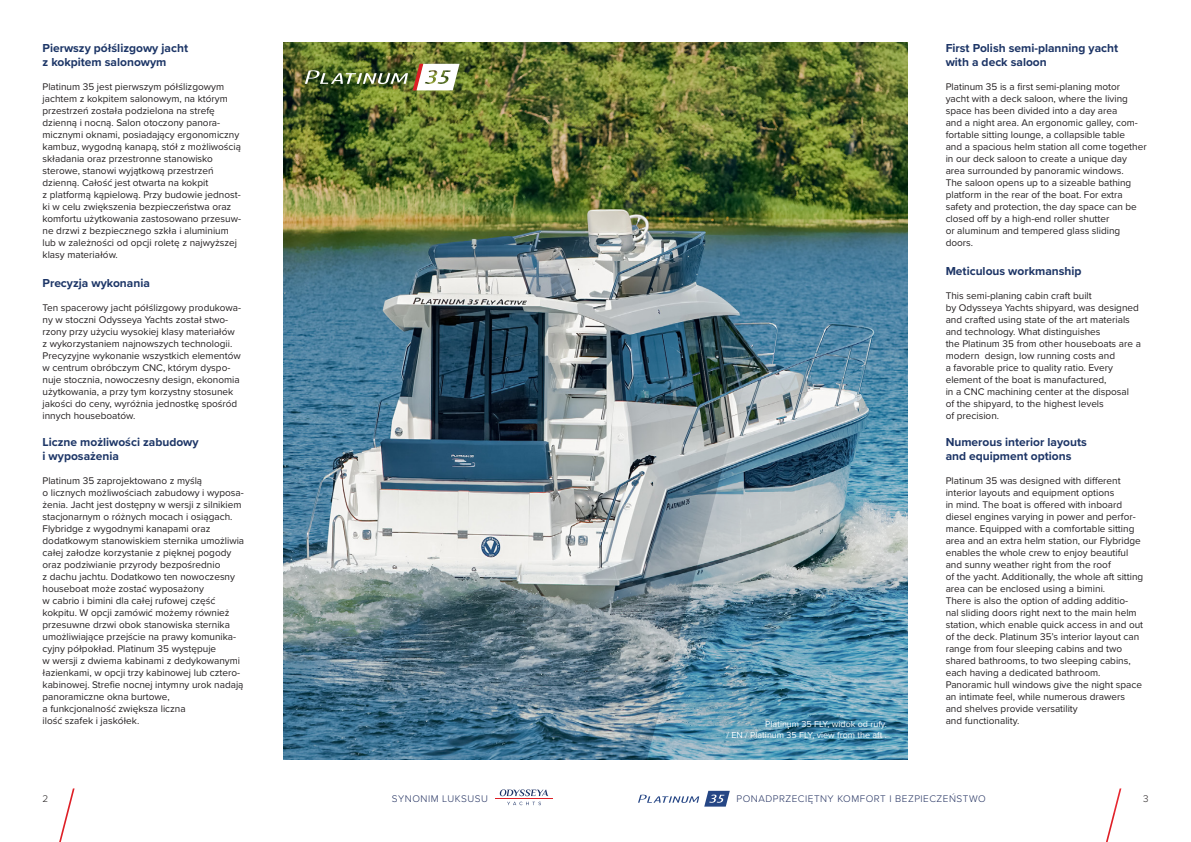
<style>
.page{position:relative;width:1191px;height:842px;background:#fff}
.page>*{position:absolute;margin:0;border:0;box-sizing:border-box;transform-origin:0 0}
.t1{font:700 12px/14.4px "Proxima Nova";color:#1d3566}
.t2{font:700 12px/14.4px "Proxima Nova";color:#1d3667}
.t3{font:10px/12px "Proxima Nova";color:#231f20}
.t4{font:300 10px "Proxima Nova";letter-spacing:.05em;color:#243261}
.t5{font:300 10px "Proxima Nova";color:#231f20}
.t6{font:9px "Proxima Nova";color:#fff}
</style>
<div class="page">
<svg style="left:59px;top:788px;width:16px;height:54px"></svg>
<svg style="left:1106px;top:813px;width:9px;height:29px"></svg>
<svg style="left:500px;top:789px;width:48px;height:7px"></svg>
<svg style="left:507px;top:802px;width:34px;height:3px"></svg>
<hr style="left:495px;top:799px;width:58px;height:1px;background:#de1f26">
<img style="left:283px;top:43px;width:624px;height:717px">
<svg style="left:633px;top:330px;width:489px;height:483px"></svg>
<img style="left:305px;top:64px;width:154px;height:26px">
<p class="t2" style="left:43px;top:41px;width:147px">Pierwszy półślizgowy jacht</p>
<p class="t2" style="left:43px;top:55px;width:125px">z kokpitem salonowym</p>
<p class="t3" style="left:43px;top:81px;width:187px">Platinum 35 jest pierwszym półślizgowym jachtem z kokpitem salonowym, na którym przestrzeń została podzielona na strefę</p>
<p class="t3" style="left:43px;top:117px;width:200px">dzienną i nocną. Salon otoczony panora&shy;micznymi oknami, posiadający ergonomiczny kambuz, wygodną kanapą, stół z możliwością składania oraz przestronne stanowisko sterowe, stanowi wyjątkową przestrzeń dzienną. Całość jest otwarta na kokpit<br>z platformą kąpielową. Przy budowie jednost&shy;ki w celu zwiększenia bezpieczeństwa oraz komfortu użytkowania zastosowano przesuw&shy;ne drzwi z bezpiecznego szkła i aluminium lub w zależności od opcji roletę z najwyższej klasy materiałów.</p>
<p class="t2" style="left:43px;top:276px;width:109px">Precyzja wykonania</p>
<p class="t3" style="left:43px;top:301px;width:200px">Ten spacerowy jacht półślizgowy produkowa&shy;ny w stoczni Odysseya Yachts został stwo&shy;rzony przy użyciu wysokiej klasy materiałów z wykorzystaniem najnowszych technologii.<br>Precyzyjne wykonanie wszystkich elementów w centrum obróbczym CNC, którym dyspo&shy;nuje stocznia, nowoczesny design, ekonomia użytkowania, a przy tym korzystny stosunek jakości do ceny, wyróżnia jednostkę spośród innych houseboatów.</p>
<p class="t2" style="left:43px;top:434px;width:158px">Liczne możliwości zabudowy i wyposażenia</p>
<p class="t3" style="left:43px;top:474px;width:161px">Platinum 35 zaprojektowano z myślą</p>
<p class="t3" style="left:43px;top:486px;width:203px">o licznych możliwościach zabudowy i wyposa&shy;żenia. Jacht jest dostępny w wersji z silnikiem stacjonarnym o różnych mocach i osiągach.<br>Flybridge z wygodnymi kanapami oraz</p>
<p class="t3" style="left:43px;top:534px;width:203px">dodatkowym stanowiskiem sternika umożliwia całej załodze korzystanie z pięknej pogody oraz podziwianie przyrody bezpośrednio</p>
<p class="t3" style="left:43px;top:570px;width:194px">z dachu jachtu. Dodatkowo ten nowoczesny houseboat może zostać wyposażony</p>
<p class="t3" style="left:43px;top:594px;width:195px">w cabrio i bimini dla całej rufowej część kokpitu. W opcji zamówić możemy również przesuwne drzwi obok stanowiska sternika umożliwiające przejście na prawy komunika&shy;cyjny półpokład. Platinum 35 występuje</p>
<p class="t3" style="left:43px;top:654px;width:202px">w wersji z dwiema kabinami z dedykowanymi łazienkami, w opcji trzy kabinowej lub cztero&shy;kabinowej. Strefie nocnej intymny urok nadają panoramiczne okna burtowe,</p>
<p class="t3" style="left:43px;top:702px;width:145px">a funkcjonalność zwiększa liczna</p>
<p class="t3" style="left:43px;top:714px;width:98px">ilość szafek i jaskółek.</p>
<p class="t6" style="left:765px;top:717px;width:123px">Platinum 35 FLY, widok od rufy.</p>
<p class="t6" style="left:726px;top:728px;width:162px">/ EN / Platinum 35 FLY, view from the aft .</p>
<p class="t1" style="left:945px;top:41px;width:174px">First Polish semi-planning yacht with a deck saloon</p>
<p class="t3" style="left:945px;top:81px;width:202px">Platinum 35 is a first semi-planing motor<br>yacht with a deck saloon, where the living space has been divided into a day area<br>and a night area. An ergonomic galley, com&shy;fortable sitting lounge, a collapsible table<br>and a spacious helm station all come together in our deck saloon to create a unique day area surrounded by panoramic windows.<br>The saloon opens up to a sizeable bathing platform in the rear of the boat. For extra safety and protection, the day space can be closed off by a high-end roller shutter<br>or aluminum and tempered glass sliding doors.</p>
<p class="t1" style="left:945px;top:264px;width:137px">Meticulous workmanship</p>
<p class="t3" style="left:945px;top:289px;width:197px">This semi-planing cabin craft built<br>by Odysseya Yachts shipyard, was designed and crafted using state of the art materials and technology. What distinguishes<br>the Platinum 35 from other houseboats are a modern design, low running costs and<br>a favorable price to quality ratio. Every element of the boat is manufactured,<br>in a CNC machining center at the disposal<br>of the shipyard, to the highest levels<br>of precision.</p>
<p class="t1" style="left:945px;top:434px;width:143px">Numerous interior layouts and equipment options</p>
<p class="t3" style="left:945px;top:474px;width:199px">Platinum 35 was designed with different interior layouts and equipment options<br>in mind. The boat is offered with inboard diesel engines varying in power and perfor&shy;mance. Equipped with a comfortable sitting area and an extra helm station, our Flybridge enables the whole crew to enjoy beautiful and sunny weather right from the roof<br>of the yacht. Additionally, the whole aft sitting area can be enclosed using a bimini.<br>There is also the option of adding additio&shy;nal sliding doors right next to the main helm station, which enable quick access in and out of the deck. Platinum 35’s interior layout can range from four sleeping cabins and two shared bathrooms, to two sleeping cabins, each having a dedicated bathroom.<br>Panoramic hull windows give the night space an intimate feel, while numerous drawers and shelves provide versatility<br>and functionality.</p>
<p class="t4" style="left:392px;top:791px;width:98px">SYNONIM LUKSUSU</p>
<p class="t4" style="left:736px;top:791px;width:250px">PONADPRZECIĘTNY KOMFORT I BEZPIECZEŃSTWO</p>
<p class="t5" style="left:43px;top:791px;width:7px">2</p>
<p class="t5" style="left:1143px;top:791px;width:7px">3</p>
</div>
